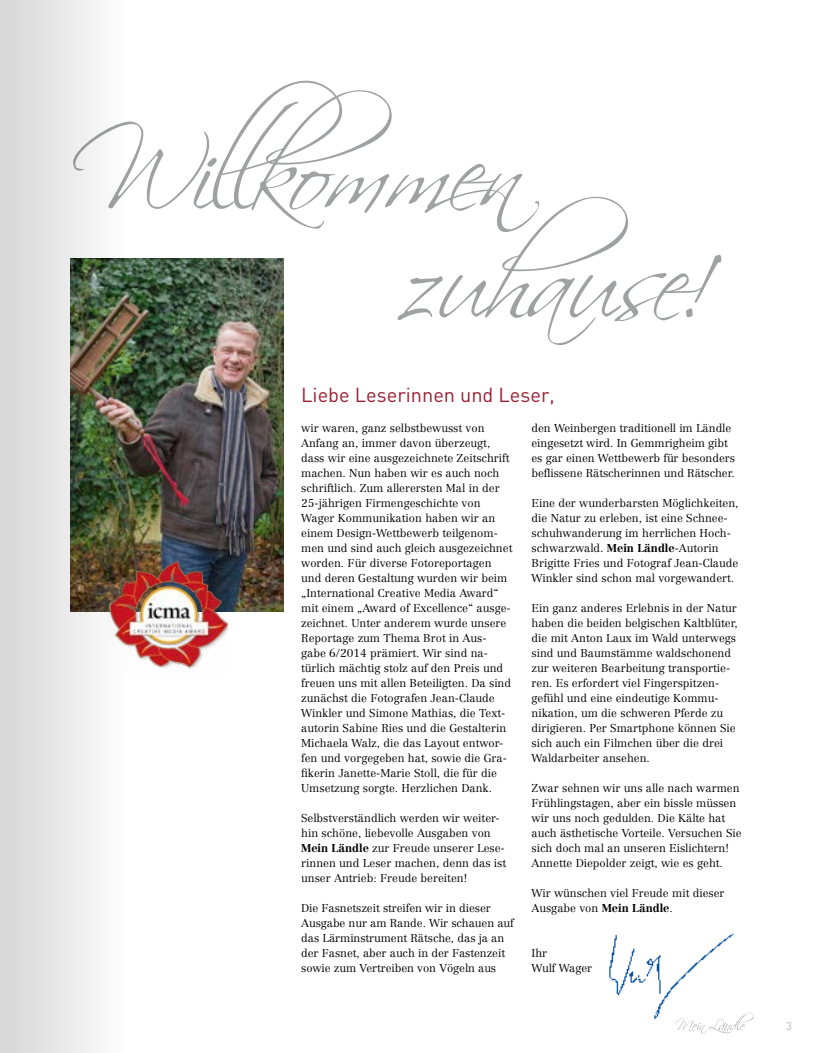
<style>
.page{position:relative;width:815px;height:1053px;background:#fff}
.page>*{position:absolute;margin:0;border:0;box-sizing:border-box;transform-origin:0 0}
.t1{font:107.38px/109.4px "Scriptina Pro";color:#a0a1a1}
.t2{font:20px "FFDIN";color:#9a2031}
.t3{font:300 11.25px/15px "Centennial";color:#000}
.t4{font:300 11.25px "FFDIN";color:#9c9d9d}
.s1{font-weight:700}
</style>
<div class="page">
<img style="left:609px;top:933px;width:145px;height:87px">
<img style="left:188px;top:258px;width:95px;height:353px">
<img style="left:188px;top:551px;width:44px;height:118px">
<svg style="left:675px;top:1012px;width:78px;height:22px"></svg>
<img style="left:0;top:0;width:188px;height:1052px">
<h1 class="t1" style="left:397px;top:116px;width:312px;text-indent:-292px">Willkommen zuhause!</h1>
<h2 class="t2" style="left:301px;top:382px;width:255px">Liebe Leserinnen und Leser,</h2>
<p class="t3" style="left:531px;top:420px;width:205px">den Weinbergen traditionell im Ländle eingesetzt wird. In Gemmrigheim gibt es gar einen Wettbewerb für besonders beflissene Rätscherinnen und Rätscher.</p>
<p class="t3" style="left:531px;top:495px;width:209px">Eine der wunderbarsten Möglichkeiten, die Natur zu erleben, ist eine Schnee&shy;schuhwanderung im herrlichen Hoch&shy;schwarzwald. <span class="s1">Mein Ländle</span>-Autorin Brigitte Fries und Fotograf Jean-Claude Winkler sind schon mal vorgewandert.</p>
<p class="t3" style="left:531px;top:600px;width:208px">Ein ganz anderes Erlebnis in der Natur haben die beiden belgischen Kaltblüter, die mit Anton Laux im Wald unterwegs sind und Baumstämme waldschonend zur weiteren Bearbeitung transportie&shy;ren. Es erfordert viel Fingerspitzen&shy;gefühl und eine eindeutige Kommu&shy;nikation, um die schweren Pferde zu dirigieren. Per Smartphone können Sie sich auch ein Filmchen über die drei Waldarbeiter ansehen.</p>
<p class="t3" style="left:531px;top:780px;width:212px">Zwar sehnen wir uns alle nach warmen Frühlingstagen, aber ein bissle müssen wir uns noch gedulden. Die Kälte hat auch ästhetische Vorteile. Versuchen Sie sich doch mal an unseren Eislichtern!<br>Annette Diepolder zeigt, wie es geht.</p>
<p class="t3" style="left:531px;top:885px;width:195px">Wir wünschen viel Freude mit dieser<br>Ausgabe von <span class="s1">Mein Ländle</span>.</p>
<p class="t3" style="left:531px;top:945px;width:62px">Ihr<br>Wulf Wager</p>
<p class="t3" style="left:301px;top:420px;width:213px">wir waren, ganz selbstbewusst von Anfang an, immer davon überzeugt, dass wir eine ausgezeichnete Zeitschrift machen. Nun haben wir es auch noch schriftlich. Zum allerersten Mal in der 25-jährigen Firmengeschichte von Wager Kommunikation haben wir an einem Design-Wettbewerb teilgenom&shy;men und sind auch gleich ausgezeichnet worden. Für diverse Fotoreportagen und deren Gestaltung wurden wir beim „International Creative Media Award“ mit einem „Award of Excellence“ ausge&shy;zeichnet. Unter anderem wurde unsere Reportage zum Thema Brot in Aus&shy;gabe 6/2014 prämiert. Wir sind na&shy;türlich mächtig stolz auf den Preis und freuen uns mit allen Beteiligten. Da sind zunächst die Fotografen Jean-Claude Winkler und Simone Mathias, die Text&shy;autorin Sabine Ries und die Gestalterin Michaela Walz, die das Layout entwor&shy;fen und vorgegeben hat, sowie die Gra&shy;fikerin Janette-Marie Stoll, die für die Umsetzung sorgte. Herzlichen Dank.</p>
<p class="t3" style="left:301px;top:810px;width:206px">Selbstverständlich werden wir weiter&shy;hin schöne, liebevolle Ausgaben von <span class="s1">Mein Ländle</span> zur Freude unserer Lese&shy;rinnen und Leser machen, denn das ist unser Antrieb: Freude bereiten!</p>
<p class="t3" style="left:301px;top:900px;width:214px">Die Fasnetszeit streifen wir in dieser Ausgabe nur am Rande. Wir schauen auf das Lärminstrument Rätsche, das ja an der Fasnet, aber auch in der Fastenzeit sowie zum Vertreiben von Vögeln aus</p>
<p class="t4" style="left:786px;top:1018px;width:7px">3</p>
</div>
